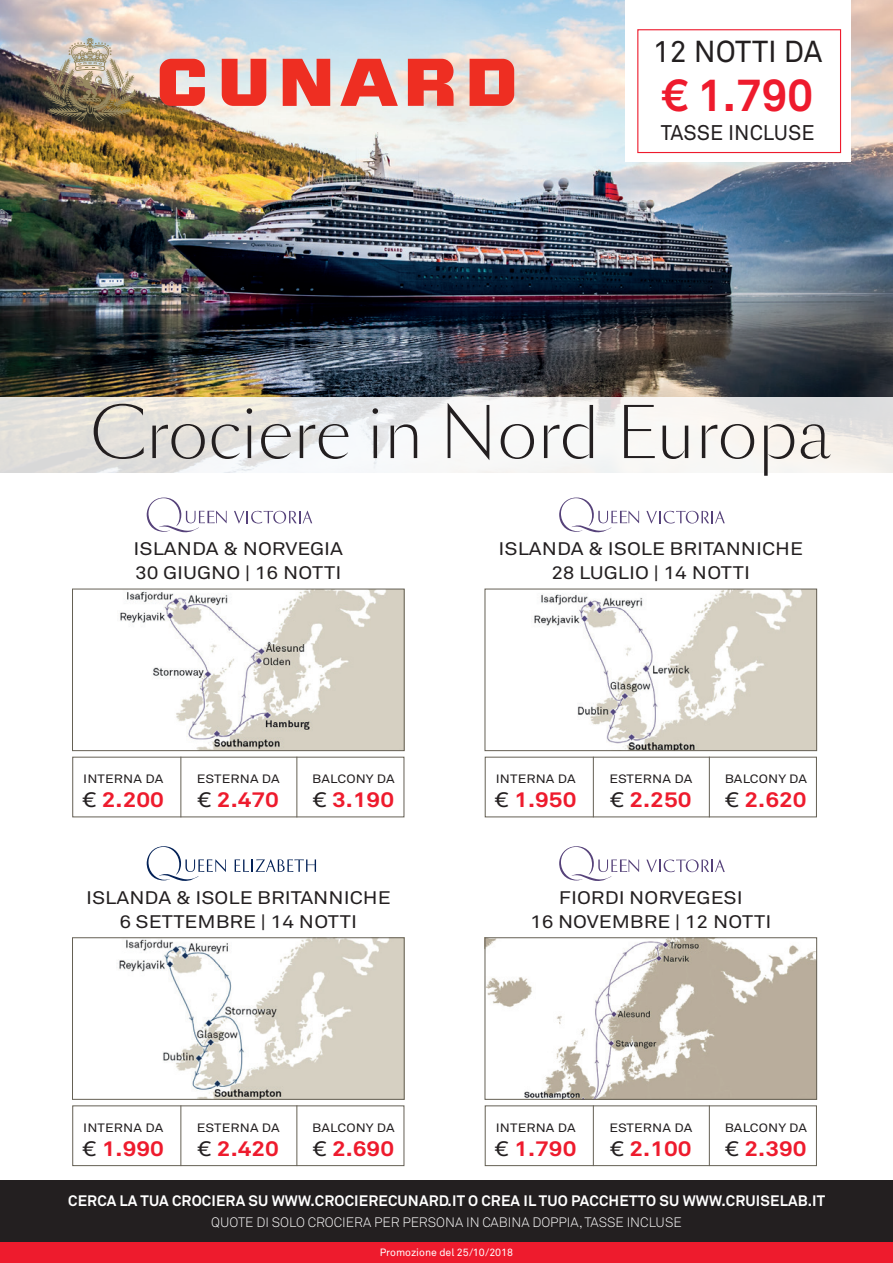
<style>
.page{position:relative;width:893px;height:1263px;background:#fff}
.page>*{position:absolute;margin:0;border:0;box-sizing:border-box;transform-origin:0 0}
.t1{font:300 67.5px "Sang Bleu Sans";color:#231f20}
.t2{font:700 45px "Akkurat Std";color:#ee1b2d}
.t3{font:30px "Akkurat Std";color:#231f20}
.t4{font:700 21px "Akkurat Std";color:#ee1b2d;scale:1.15 1}
.t5{font:21px "Akkurat Std";color:#231f20}
.t6{font:18px/24px "Akkurat Std";color:#231f20;text-align:center;scale:1.15 1}
.t7{font:700 15px "Akkurat Std";letter-spacing:.01em;color:#fff}
.t8{font:300 13.5px "Akkurat Std";color:#fff}
.t9{font:12px "Akkurat Std";letter-spacing:.01em;color:#231f20;scale:1.15 1}
.t10{font:10.5px "Akkurat Std";color:#fff}
.s1{font-weight:400;color:#231f20}
</style>
<div class="page">
<div style="left:0;top:1181px;width:893px;height:82px;background:#231f20"></div>
<div style="left:0;top:1243px;width:893px;height:20px;background:#ee1b2d"></div>
<img style="left:0;top:0;width:893px;height:397px">
<svg style="left:0;top:397px;width:893px;height:75px"></svg>
<img style="left:120px;top:591px;width:282px;height:158px">
<div style="left:72px;top:589px;width:332px;height:162px;border:1px solid #656054"></div>
<div style="left:72px;top:757px;width:332px;height:60px;border:1px solid #656054"></div>
<hr style="left:180px;top:757px;width:1px;height:60px;background:#656054">
<hr style="left:296px;top:757px;width:1px;height:60px;background:#656054">
<svg style="left:147px;top:497px;width:80px;height:36px"></svg>
<svg style="left:234px;top:511px;width:78px;height:12px"></svg>
<img style="left:43px;top:38px;width:95px;height:84px">
<svg style="left:160px;top:59px;width:45px;height:47px;background:#ea6057"></svg>
<svg style="left:222px;top:59px;width:44px;height:47px;background:#ea5c53"></svg>
<svg style="left:283px;top:59px;width:47px;height:47px;background:#ea4f46"></svg>
<svg style="left:340px;top:59px;width:58px;height:47px;background:#e67c76"></svg>
<svg style="left:408px;top:59px;width:46px;height:47px;background:#ed5246"></svg>
<svg style="left:470px;top:59px;width:44px;height:47px;background:#ec4f44"></svg>
<div style="left:625px;top:0;width:225px;height:162px;background:#fff"></div>
<div style="left:637px;top:29px;width:204px;height:124px;border:1px solid #ee1b2d"></div>
<img style="left:534px;top:591px;width:281px;height:158px">
<div style="left:485px;top:589px;width:332px;height:162px;border:1px solid #656054"></div>
<div style="left:485px;top:757px;width:332px;height:60px;border:1px solid #656054"></div>
<hr style="left:593px;top:757px;width:1px;height:60px;background:#656054">
<hr style="left:709px;top:757px;width:1px;height:60px;background:#656054">
<svg style="left:559px;top:497px;width:80px;height:36px"></svg>
<svg style="left:646px;top:511px;width:79px;height:12px"></svg>
<svg style="left:147px;top:846px;width:79px;height:35px"></svg>
<svg style="left:235px;top:859px;width:81px;height:13px"></svg>
<img style="left:119px;top:939px;width:283px;height:158px">
<div style="left:72px;top:937px;width:332px;height:162px;border:1px solid #656054"></div>
<div style="left:72px;top:1105px;width:332px;height:61px;border:1px solid #656054"></div>
<hr style="left:180px;top:1105px;width:1px;height:61px;background:#656054">
<hr style="left:296px;top:1105px;width:1px;height:61px;background:#656054">
<img style="left:487px;top:939px;width:328px;height:158px">
<div style="left:485px;top:937px;width:332px;height:162px;border:1px solid #656054"></div>
<div style="left:485px;top:1105px;width:332px;height:61px;border:1px solid #656054"></div>
<hr style="left:593px;top:1105px;width:1px;height:61px;background:#656054">
<hr style="left:709px;top:1105px;width:1px;height:61px;background:#656054">
<svg style="left:559px;top:846px;width:80px;height:35px"></svg>
<svg style="left:646px;top:859px;width:79px;height:13px"></svg>
<h3 class="t3" style="left:653px;top:34px;width:171px">12 NOTTI DA</h3>
<h2 class="t2" style="left:662px;top:68px;width:152px">€ 1.790</h2>
<p class="t5" style="left:661px;top:120px;width:155px">TASSE INCLUSE</p>
<h1 class="t1" style="left:91px;top:391px;width:742px">Crociere in Nord Europa</h1>
<p class="t6" style="left:134px;top:537px;width:184px;text-align:left">ISLANDA &amp; NORVEGIA<br>30 GIUGNO | 16 NOTTI</p>
<p class="t6" style="left:499px;top:537px;width:266px">ISLANDA &amp; ISOLE BRITANNICHE<br>28 LUGLIO | 14 NOTTI</p>
<p class="t9" style="left:83px;top:772px;width:71px">INTERNA DA</p>
<p class="t4" style="left:83px;top:787px;width:72px"><span class="s1">€</span> 2.200</p>
<p class="t9" style="left:197px;top:772px;width:74px">ESTERNA DA</p>
<p class="t4" style="left:198px;top:787px;width:72px"><span class="s1">€</span> 2.470</p>
<p class="t9" style="left:312px;top:772px;width:73px">BALCONY DA</p>
<p class="t4" style="left:313px;top:787px;width:72px"><span class="s1">€</span> 3.190</p>
<p class="t9" style="left:496px;top:772px;width:71px">INTERNA DA</p>
<p class="t4" style="left:495px;top:787px;width:72px"><span class="s1">€</span> 1.950</p>
<p class="t9" style="left:609px;top:772px;width:74px">ESTERNA DA</p>
<p class="t4" style="left:610px;top:787px;width:72px"><span class="s1">€</span> 2.250</p>
<p class="t9" style="left:725px;top:772px;width:73px">BALCONY DA</p>
<p class="t4" style="left:725px;top:787px;width:72px"><span class="s1">€</span> 2.620</p>
<p class="t6" style="left:86px;top:885px;width:266px">ISLANDA &amp; ISOLE BRITANNICHE<br>6 SETTEMBRE | 14 NOTTI</p>
<p class="t6" style="left:530px;top:885px;width:211px">FIORDI NORVEGESI<br>16 NOVEMBRE | 12 NOTTI</p>
<p class="t9" style="left:83px;top:1121px;width:71px">INTERNA DA</p>
<p class="t4" style="left:83px;top:1135px;width:72px"><span class="s1">€</span> 1.990</p>
<p class="t9" style="left:197px;top:1121px;width:74px">ESTERNA DA</p>
<p class="t4" style="left:198px;top:1135px;width:72px"><span class="s1">€</span> 2.420</p>
<p class="t9" style="left:312px;top:1121px;width:73px">BALCONY DA</p>
<p class="t4" style="left:313px;top:1135px;width:72px"><span class="s1">€</span> 2.690</p>
<p class="t9" style="left:496px;top:1121px;width:71px">INTERNA DA</p>
<p class="t4" style="left:495px;top:1135px;width:72px"><span class="s1">€</span> 1.790</p>
<p class="t9" style="left:609px;top:1121px;width:74px">ESTERNA DA</p>
<p class="t4" style="left:610px;top:1135px;width:72px"><span class="s1">€</span> 2.100</p>
<p class="t9" style="left:725px;top:1121px;width:73px">BALCONY DA</p>
<p class="t4" style="left:725px;top:1135px;width:72px"><span class="s1">€</span> 2.390</p>
<p class="t7" style="left:68px;top:1191px;width:758px">CERCA LA TUA CROCIERA SU WWW.CROCIERECUNARD.IT O CREA IL TUO PACCHETTO SU WWW.CRUISELAB.IT</p>
<p class="t8" style="left:211px;top:1214px;width:472px">QUOTE DI SOLO CROCIERA PER PERSONA IN CABINA DOPPIA, TASSE INCLUSE</p>
<p class="t10" style="left:380px;top:1246px;width:135px">Promozione del 25/10/2018</p>
</div>
